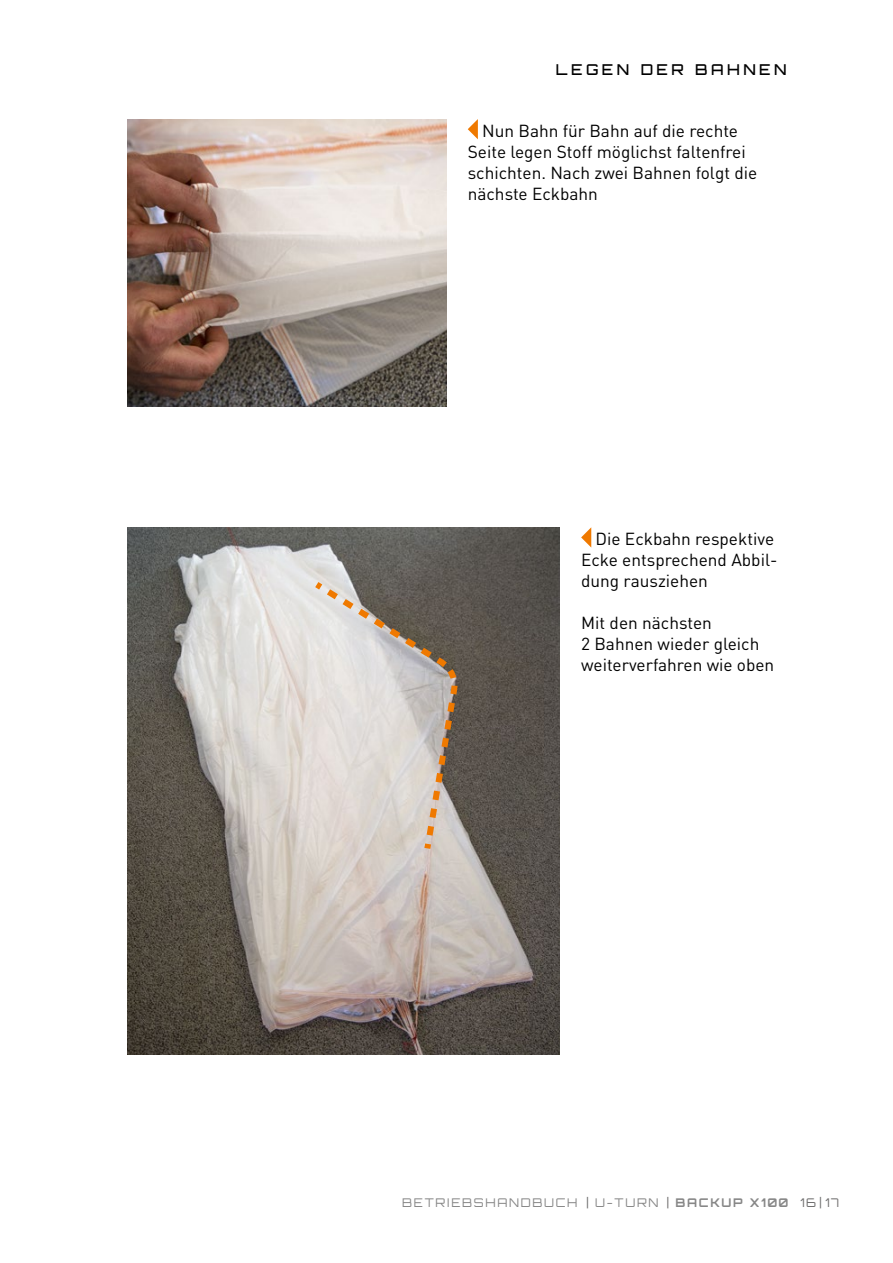
<style>
.page{position:relative;width:893px;height:1263px;background:#fff}
.page>*{position:absolute;margin:0;border:0;box-sizing:border-box;transform-origin:0 0}
.t1{font:17.25px/21px "DIN Pro";color:#000}
.t2{font:500 15px "Orbitron";letter-spacing:.23em;color:#000}
.t3{font:12px "Orbitron";letter-spacing:.14em;color:#878787}
.s1{color:#706f6f}
.s2{font-weight:700}
</style>
<div class="page">
<img style="left:128px;top:119px;width:318px;height:288px">
<img style="left:128px;top:527px;width:432px;height:527px">
<svg style="left:468px;top:119px;width:10px;height:20px"></svg>
<svg style="left:581px;top:527px;width:10px;height:20px"></svg>
<svg style="left:309px;top:576px;width:152px;height:279px;background:#c2bbb4"></svg>
<p class="t2" style="left:556px;top:60px;width:232px">LEGEN DER BAHNEN</p>
<p class="t1" style="left:468px;top:120px;width:291px;text-indent:14px">Nun Bahn für Bahn auf die rechte<br>Seite legen Stoff möglichst faltenfrei schichten. Nach zwei Bahnen folgt die nächste Eckbahn</p>
<p class="t1" style="left:581px;top:528px;width:198px;text-indent:14px">Die Eckbahn respektive<br>Ecke entsprechend Abbil&shy;dung rausziehen</p>
<p class="t1" style="left:581px;top:612px;width:195px">Mit den nächsten<br>2 Bahnen wieder gleich weiterverfahren wie oben</p>
<p class="t3" style="left:402px;top:1195px;width:438px">BETRIEBSHANDBUCH <span class="s1">|</span> U-TURN <span class="s1">|</span> <span class="s2">BACKUP X100</span> <span class="s1">16 | 17</span></p>
</div>
